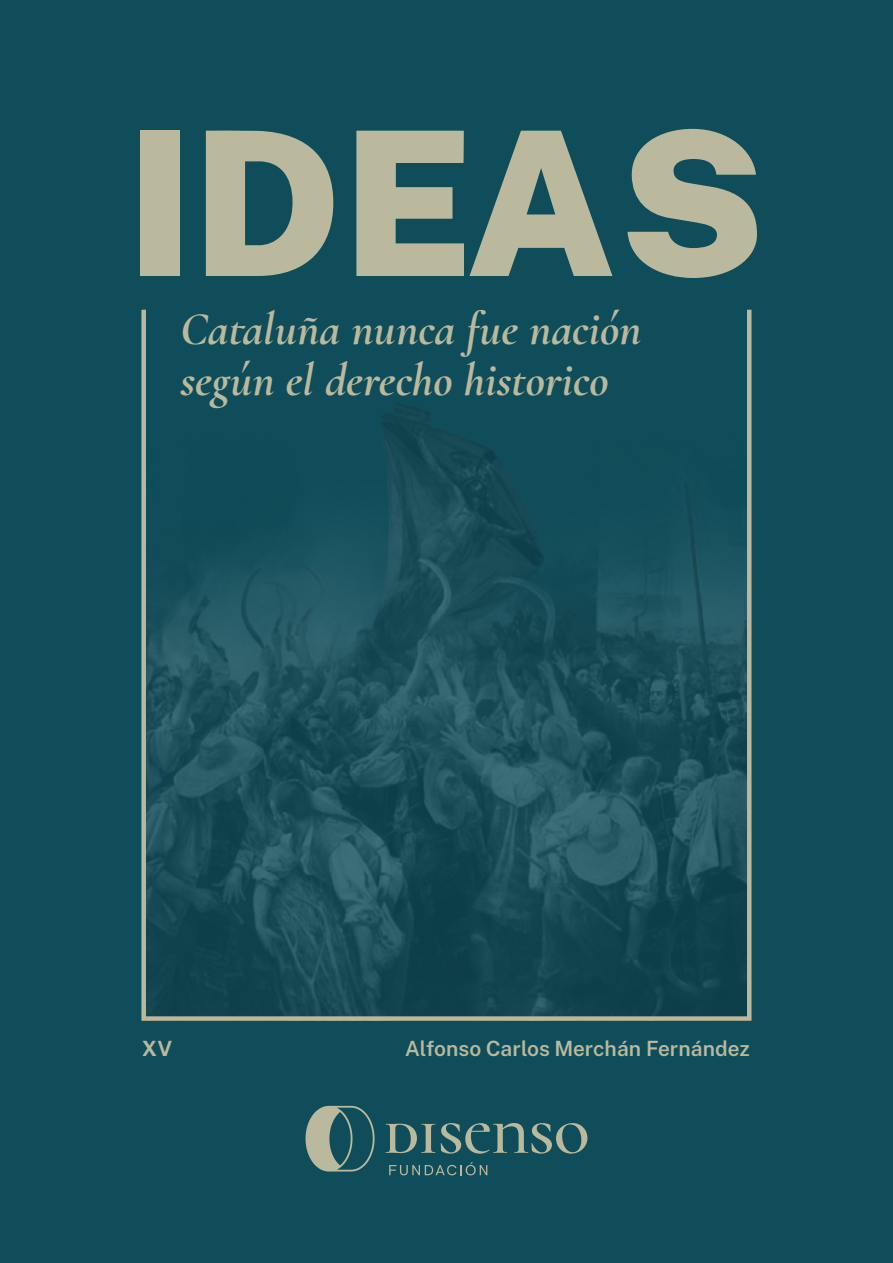
<style>
.page{position:relative;width:893px;height:1263px;background:#0f4d5a}
.page>*{position:absolute;margin:0;border:0;box-sizing:border-box;transform-origin:0 0}
.t1{font:900 201px "Public Sans";color:#bab99d}
.t2{font:italic 700 46.95px/51px "Cormorant";color:#bab99d}
.t3{font:600 21px "Public Sans";color:#bab99d}
.t4{font:700 21px "Public Sans";color:#bab99d}
</style>
<div class="page">
<svg style="left:146px;top:403px;width:600px;height:613px"></svg>
<div style="left:141px;top:307px;width:610px;height:714px;border:4px solid #bab99d"></div>
<svg style="left:385px;top:1124px;width:50px;height:29px"></svg>
<svg style="left:441px;top:1123px;width:146px;height:30px"></svg>
<svg style="left:389px;top:1162px;width:98px;height:13px"></svg>
<svg style="left:305px;top:1106px;width:70px;height:65px"></svg>
<h1 class="t1" style="left:127px;top:45px;width:641px">IDEAS</h1>
<p class="t2" style="left:180px;top:299px;width:463px">Cataluña nunca fue nación según el derecho historico</p>
<p class="t4" style="left:142px;top:1032px;width:32px">XV</p>
<p class="t3" style="left:405px;top:1032px;width:347px">Alfonso Carlos Merchán Fernández</p>
</div>
